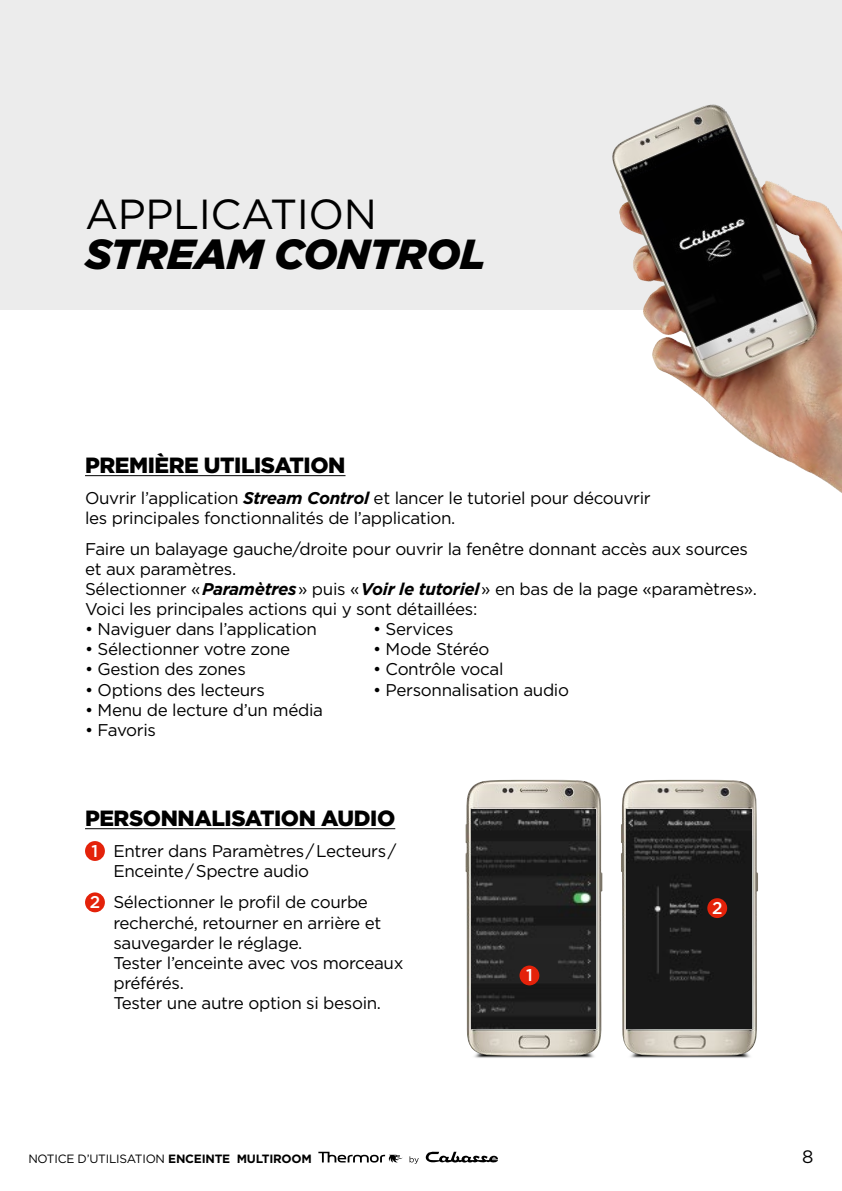
<style>
.page{position:relative;width:842px;height:1191px;background:#fff}
.page>*{position:absolute;margin:0;border:0;box-sizing:border-box;transform-origin:0 0}
.t1{font:italic 900 42px/40px "Gotham";letter-spacing:-.01em;color:#000}
.TITRE{font:900 22px "Gotham";letter-spacing:-.02em;color:#000}
.t2{font:18px "Gotham";color:#000}
.TEXTE{font:17px/20px "Gotham";letter-spacing:-.02em;color:#000}
.TEXTE-2{font:500 17px "Gotham";color:#fff}
.t3{font:12px "Gotham";letter-spacing:-.02em;color:#000}
.s1{font-weight:400;font-style:normal}
.s2{font-weight:700;font-style:italic}
.s3{font-weight:700}
</style>
<div class="page">
<svg style="left:318px;top:1151px;width:85px;height:11px"></svg>
<svg style="left:425px;top:1151px;width:73px;height:12px"></svg>
<svg style="left:410px;top:1156px;width:9px;height:7px"></svg>
<div style="left:0;top:0;width:842px;height:309px;background:#ececec"></div>
<hr style="left:85px;top:475px;width:260px;height:1px;background:#000">
<hr style="left:85px;top:828px;width:310px;height:1px;background:#000">
<div style="left:85px;top:841px;width:20px;height:20px;background:#e4220a;border-radius:50%"></div>
<div style="left:85px;top:892px;width:20px;height:20px;background:#e4220a;border-radius:50%"></div>
<img style="left:630px;top:1056px;width:120px;height:2px">
<img style="left:621px;top:780px;width:137px;height:276px">
<img style="left:627px;top:809px;width:124px;height:220px">
<img style="left:474px;top:1056px;width:120px;height:2px">
<img style="left:465px;top:780px;width:138px;height:276px">
<img style="left:471px;top:809px;width:125px;height:220px">
<img style="left:612px;top:104px;width:230px;height:389px">
<div style="left:519px;top:965px;width:20px;height:20px;background:#e4220a;border-radius:50%"></div>
<div style="left:707px;top:898px;width:20px;height:20px;background:#e4220a;border-radius:50%"></div>
<p class="t1" style="left:85px;top:194px;width:402px"><span class="s1">APPLICATION<br></span>STREAM CONTROL</p>
<p class="TITRE" style="left:85px;top:450px;width:262px">PREMIÈRE UTILISATION</p>
<p class="TEXTE" style="left:85px;top:488px;width:567px">Ouvrir l’application <span class="s2">Stream Control</span> et lancer le tutoriel pour découvrir les principales fonctionnalités de l’application.</p>
<p class="TEXTE" style="left:85px;top:539px;width:673px">Faire un balayage gauche/droite pour ouvrir la fenêtre donnant accès aux sources et aux paramètres.<br>Sélectionner « <span class="s2">Paramètres</span> » puis « <span class="s2">Voir le tutoriel</span> » en bas de la page «paramètres».<br>Voici les principales actions qui y sont détaillées:</p>
<p class="TEXTE" style="left:85px;top:619px;width:233px">• Naviguer dans l’application</p>
<p class="TEXTE" style="left:373px;top:619px;width:82px">• Services</p>
<p class="TEXTE" style="left:85px;top:639px;width:207px">• Sélectionner votre zone</p>
<p class="TEXTE" style="left:373px;top:639px;width:118px">• Mode Stéréo</p>
<p class="TEXTE" style="left:85px;top:659px;width:162px">• Gestion des zones</p>
<p class="TEXTE" style="left:373px;top:659px;width:132px">• Contrôle vocal</p>
<p class="TEXTE" style="left:85px;top:679px;width:181px">• Options des lecteurs</p>
<p class="TEXTE" style="left:373px;top:679px;width:197px">• Personnalisation audio</p>
<p class="TEXTE" style="left:85px;top:699px;width:239px">• Menu de lecture d’un média</p>
<p class="TEXTE" style="left:85px;top:719px;width:73px">• Favoris</p>
<p class="TITRE" style="left:85px;top:803px;width:312px">PERSONNALISATION AUDIO</p>
<p class="TEXTE-2" style="left:92px;top:839px;width:8px">1</p>
<p class="TEXTE" style="left:113px;top:840px;width:285px">Entrer dans Paramètres / Lecteurs /<br>Enceinte / Spectre audio</p>
<p class="TEXTE-2" style="left:90px;top:891px;width:12px">2</p>
<p class="TEXTE" style="left:113px;top:892px;width:292px">Sélectionner le profil de courbe recherché, retourner en arrière et sauvegarder le réglage.<br>Tester l’enceinte avec vos morceaux préférés.</p>
<p class="TEXTE" style="left:113px;top:992px;width:269px">Tester une autre option si besoin.</p>
<p class="TEXTE-2" style="left:526px;top:964px;width:8px">1</p>
<p class="TEXTE-2" style="left:712px;top:896px;width:12px">2</p>
<p class="t3" style="left:28px;top:1150px;width:285px">NOTICE D’UTILISATION <span class="s3">ENCEINTE MULTIROOM</span></p>
<p class="t2" style="left:802px;top:1144px;width:13px">8</p>
</div>
